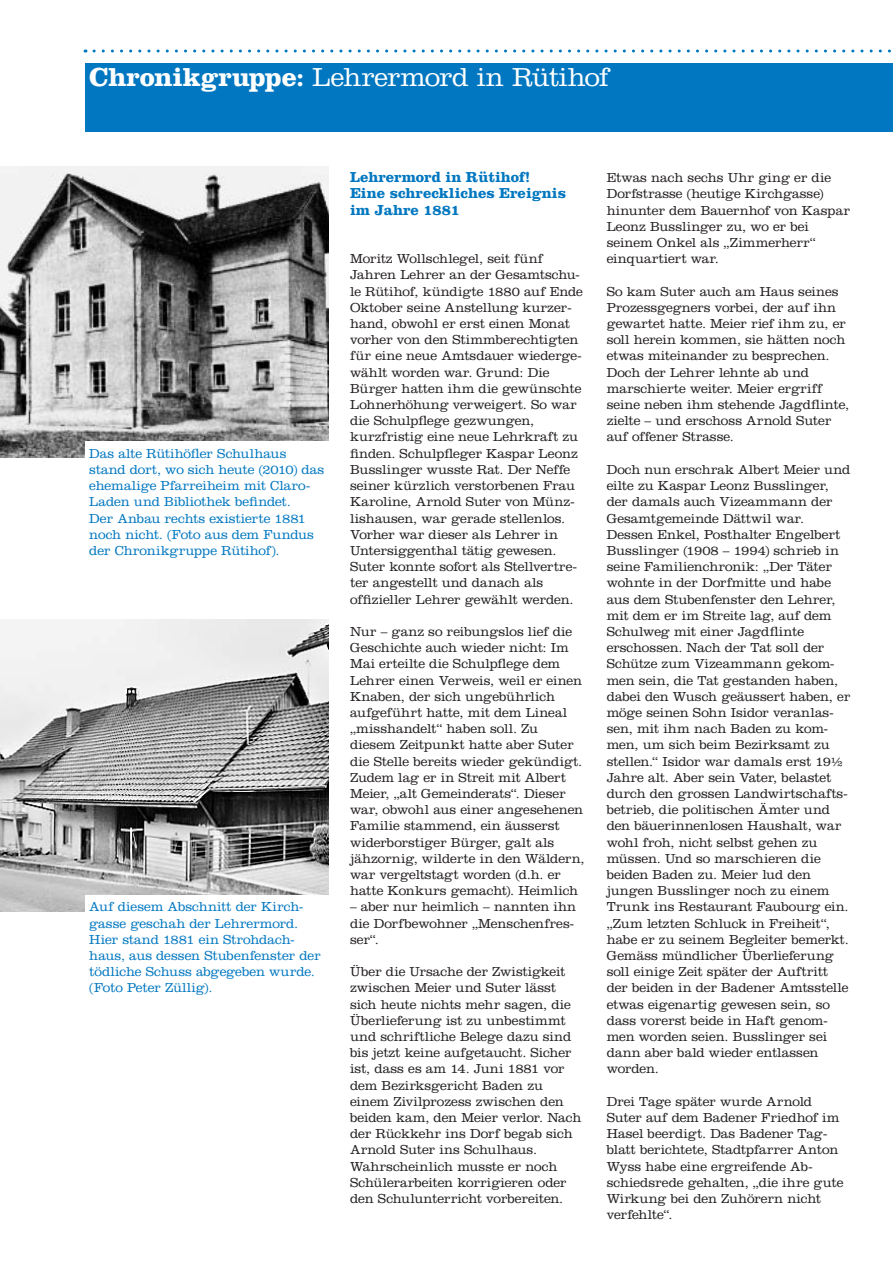
<style>
.page{position:relative;width:893px;height:1263px;background:#fff}
.page>*{position:absolute;margin:0;border:0;box-sizing:border-box;transform-origin:0 0}
.t1{font:300 27px "Clarendon LT Std";letter-spacing:-.025em;color:#fff}
.t2{font:700 15px/16.2px "Clarendon LT Std";color:#0077c0}
.t3{font:300 13.5px/16.2px "Clarendon LT Std";letter-spacing:-.005em;color:#231f20}
.t4{font:300 13.5px/16.2px "Clarendon LT Std";letter-spacing:-.005em;color:#0077c0}
.s1{font-weight:700}
</style>
<div class="page">
<div style="left:85px;top:64px;width:808px;height:68px;background:#0077c0"></div>
<svg style="left:94px;top:50px;width:797px;height:3px"></svg>
<img style="left:0;top:166px;width:329px;height:292px">
<img style="left:0;top:620px;width:329px;height:291px">
<div style="left:85px;top:441px;width:244px;height:130px;background:#fff"></div>
<div style="left:85px;top:895px;width:244px;height:146px;background:#fff"></div>
<h1 class="t1" style="left:89px;top:61px;width:522px"><span class="s1">Chronikgruppe:</span> Lehrermord in Rütihof</h1>
<p class="t4" style="left:89px;top:445px;width:237px">Das alte Rütihöfler Schulhaus stand dort, wo sich heute (2010) das ehemalige Pfarreiheim mit Claro-<br>Laden und Bibliothek befindet.<br>Der Anbau rechts existierte 1881 noch nicht. (Foto aus dem Fundus der Chronikgruppe Rütihof).</p>
<p class="t4" style="left:89px;top:899px;width:233px">Auf diesem Abschnitt der Kirch&shy;gasse geschah der Lehrermord.<br>Hier stand 1881 ein Strohdach&shy;haus, aus dessen Stubenfenster der tödliche Schuss abgegeben wurde. (Foto Peter Züllig).</p>
<p class="t2" style="left:350px;top:169px;width:217px">Lehrermord in Rütihof!<br>Eine schreckliches Ereignis im Jahre 1881</p>
<p class="t3" style="left:350px;top:251px;width:234px">Moritz Wollschlegel, seit fünf Jahren Lehrer an der Gesamtschu&shy;le Rütihof, kündigte 1880 auf Ende Oktober seine Anstellung kurzer&shy;hand, obwohl er erst einen Monat vorher von den Stimmberechtigten für eine neue Amtsdauer wiederge&shy;wählt worden war. Grund: Die Bürger hatten ihm die gewünschte Lohnerhöhung verweigert. So war die Schulpflege gezwungen, kurzfristig eine neue Lehrkraft zu finden. Schulpfleger Kaspar Leonz Busslinger wusste Rat. Der Neffe seiner kürzlich verstorbenen Frau Karoline, Arnold Suter von Münz&shy;lishausen, war gerade stellenlos.<br>Vorher war dieser als Lehrer in Untersiggenthal tätig gewesen.<br>Suter konnte sofort als Stellvertre&shy;ter angestellt und danach als offizieller Lehrer gewählt werden.</p>
<p class="t3" style="left:350px;top:623px;width:236px">Nur – ganz so reibungslos lief die Geschichte auch wieder nicht: Im Mai erteilte die Schulpflege dem Lehrer einen Verweis, weil er einen Knaben, der sich ungebührlich aufgeführt hatte, mit dem Lineal „misshandelt“ haben soll. Zu diesem Zeitpunkt hatte aber Suter die Stelle bereits wieder gekündigt.<br>Zudem lag er in Streit mit Albert Meier, „alt Gemeinderats“. Dieser war, obwohl aus einer angesehenen Familie stammend, ein äusserst widerborstiger Bürger, galt als jähzornig, wilderte in den Wäldern, war vergeltstagt worden (d.h. er hatte Konkurs gemacht). Heimlich</p>
<p class="t3" style="left:350px;top:899px;width:228px">– aber nur heimlich – nannten ihn die Dorfbewohner „Menschenfres&shy;ser“.</p>
<p class="t3" style="left:350px;top:963px;width:233px">Über die Ursache der Zwistigkeit zwischen Meier und Suter lässt sich heute nichts mehr sagen, die<br>Überlieferung ist zu unbestimmt und schriftliche Belege dazu sind bis jetzt keine aufgetaucht. Sicher ist, dass es am 14. Juni 1881 vor dem Bezirksgericht Baden zu einem Zivilprozess zwischen den beiden kam, den Meier verlor. Nach der Rückkehr ins Dorf begab sich<br>Arnold Suter ins Schulhaus.<br>Wahrscheinlich musste er noch<br>Schülerarbeiten korrigieren oder den Schulunterricht vorbereiten.</p>
<p class="t3" style="left:607px;top:170px;width:245px">Etwas nach sechs Uhr ging er die<br>Dorfstrasse (heutige Kirchgasse) hinunter dem Bauernhof von Kaspar<br>Leonz Busslinger zu, wo er bei seinem Onkel als „Zimmerherr“ einquartiert war.</p>
<p class="t3" style="left:607px;top:283px;width:244px">So kam Suter auch am Haus seines<br>Prozessgegners vorbei, der auf ihn gewartet hatte. Meier rief ihm zu, er soll herein kommen, sie hätten noch etwas miteinander zu besprechen.<br>Doch der Lehrer lehnte ab und marschierte weiter. Meier ergriff seine neben ihm stehende Jagdflinte, zielte – und erschoss Arnold Suter auf offener Strasse.</p>
<p class="t3" style="left:607px;top:461px;width:245px">Doch nun erschrak Albert Meier und eilte zu Kaspar Leonz Busslinger, der damals auch Vizeammann der<br>Gesamtgemeinde Dättwil war.<br>Dessen Enkel, Posthalter Engelbert<br>Busslinger (1908 – 1994) schrieb in seine Familienchronik: „Der Täter wohnte in der Dorfmitte und habe aus dem Stubenfenster den Lehrer, mit dem er im Streite lag, auf dem<br>Schulweg mit einer Jagdflinte erschossen. Nach der Tat soll der<br>Schütze zum Vizeammann gekom&shy;men sein, die Tat gestanden haben, dabei den Wusch geäussert haben, er möge seinen Sohn Isidor veranlas&shy;sen, mit ihm nach Baden zu kom&shy;men, um sich beim Bezirksamt zu stellen.“ Isidor war damals erst 19½<br>Jahre alt. Aber sein Vater, belastet durch den grossen Landwirtschafts&shy;betrieb, die politischen Ämter und den bäuerinnenlosen Haushalt, war wohl froh, nicht selbst gehen zu müssen. Und so marschieren die beiden Baden zu. Meier lud den jungen Busslinger noch zu einem<br>Trunk ins Restaurant Faubourg ein. „Zum letzten Schluck in Freiheit“, habe er zu seinem Begleiter bemerkt.<br>Gemäss mündlicher Überlieferung soll einige Zeit später der Auftritt der beiden in der Badener Amtsstelle etwas eigenartig gewesen sein, so dass vorerst beide in Haft genom&shy;men worden seien. Busslinger sei dann aber bald wieder entlassen worden.</p>
<p class="t3" style="left:607px;top:1093px;width:238px">Drei Tage später wurde Arnold<br>Suter auf dem Badener Friedhof im<br>Hasel beerdigt. Das Badener Tag&shy;blatt berichtete, Stadtpfarrer Anton<br>Wyss habe eine ergreifende Ab&shy;schiedsrede gehalten, „die ihre gute<br>Wirkung bei den Zuhörern nicht verfehlte“.</p>
</div>
